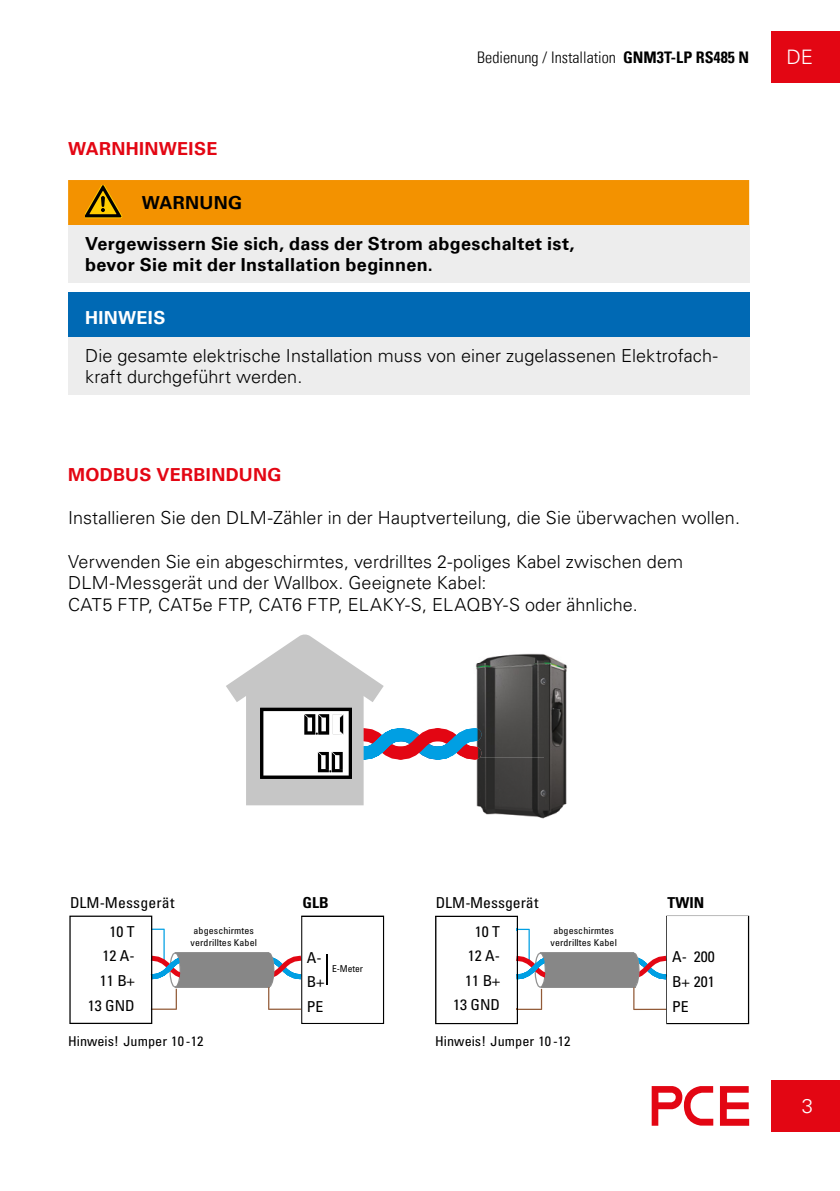
<style>
.page{position:relative;width:840px;height:1191px;background:#fff}
.page>*{position:absolute;margin:0;border:0;box-sizing:border-box;transform-origin:0 0}
.t1{font:300 20px "Univers LT Pro 45";color:#fff}
.t2{font:300 18px/21.6px "Univers LT Pro 45";letter-spacing:.005em;color:#000}
.t3{font:700 18px/21.6px "Univers LT Pro 65";letter-spacing:.02em;color:#000}
.t4{font:700 18px "Univers LT Pro 65";letter-spacing:.02em;color:#e30613}
.t5{font:700 18px "Univers LT Pro 65";letter-spacing:.02em;color:#fff}
.t6{font:300 condensed 16px "Univers LT Pro";color:#000}
.t7{font:condensed 15px/24.6px "Univers LT Pro";color:#000;text-align:right;scale:1.04 1}
.t8{font:700 condensed 15px "Univers LT Pro";letter-spacing:.005em;color:#000;scale:1.04 1}
.t9{font:condensed 13.6px "Univers LT Pro";letter-spacing:.005em;color:#000;scale:1.05 1}
.t10{font:condensed 9.6px/11.4px "Univers LT Pro";letter-spacing:.01em;color:#000;text-align:center;scale:1.04 1}
.t11{font:condensed 9.4px "Univers LT Pro";color:#000}
.s1{font-weight:700}
</style>
<div class="page">
<div style="left:771px;top:31px;width:68px;height:51px;background:#e30613"></div>
<div style="left:771px;top:1080px;width:68px;height:51px;background:#e30613"></div>
<svg style="left:651px;top:1086px;width:97px;height:39px"></svg>
<div style="left:68px;top:225px;width:680px;height:58px;background:#ededed"></div>
<div style="left:68px;top:180px;width:680px;height:45px;background:#f39200"></div>
<div style="left:68px;top:292px;width:680px;height:45px;background:#0069b4"></div>
<div style="left:68px;top:337px;width:680px;height:58px;background:#ededed"></div>
<svg style="left:226px;top:634px;width:224px;height:171px"></svg>
<img style="left:470px;top:653px;width:97px;height:166px">
<img style="left:450px;top:756px;width:31px;height:3px">
<img style="left:450px;top:728px;width:31px;height:28px">
<svg style="left:69px;top:915px;width:315px;height:109px"></svg>
<svg style="left:435px;top:915px;width:313px;height:109px"></svg>
<img style="left:435px;top:917px;width:81px;height:106px">
<p class="t4" style="left:68px;top:136px;width:151px">WARNHINWEISE</p>
<p class="t6" style="left:477px;top:46px;width:273px">Bedienung / Installation <span class="s1">GNM3T-LP RS485 N</span></p>
<p class="t3" style="left:142px;top:191px;width:102px">WARNUNG</p>
<p class="t3" style="left:85px;top:232px;width:490px">Vergewissern Sie sich, dass der Strom abgeschaltet ist, bevor Sie mit der Installation beginnen.</p>
<p class="t5" style="left:85px;top:305px;width:82px">HINWEIS</p>
<p class="t2" style="left:85px;top:344px;width:633px">Die gesamte elektrische Installation muss von einer zugelassenen Elektrofach&shy;kraft durchgeführt werden.</p>
<p class="t4" style="left:68px;top:462px;width:215px">MODBUS VERBINDUNG</p>
<p class="t2" style="left:68px;top:507px;width:673px">Installieren Sie den DLM-Zähler in der Hauptverteilung, die Sie überwachen wollen.</p>
<p class="t2" style="left:68px;top:550px;width:616px">Verwenden Sie ein abgeschirmtes, verdrilltes 2-poliges Kabel zwischen dem<br>DLM-Messgerät und der Wallbox. Geeignete Kabel:<br>CAT5 FTP, CAT5e FTP, CAT6 FTP, ELAKY-S, ELAQBY-S oder ähnliche.</p>
<p class="t1" style="left:785px;top:44px;width:28px">DE</p>
<p class="t7" style="left:70px;top:890px;width:102px">DLM-Messgerät</p>
<p class="t8" style="left:302px;top:893px;width:27px">GLB</p>
<p class="t7" style="left:435px;top:890px;width:100px">DLM-Messgerät</p>
<p class="t8" style="left:667px;top:893px;width:37px">TWIN</p>
<p class="t7" style="left:88px;top:918px;width:47px">10 T<br>12 A-<br>11 B+<br>13 GND</p>
<p class="t7" style="left:453px;top:918px;width:47px">10 T<br>12 A-<br>11 B+<br>13 GND</p>
<p class="t10" style="left:190px;top:924px;width:65px">abgeschirmtes verdrilltes Kabel</p>
<p class="t10" style="left:550px;top:924px;width:65px">abgeschirmtes verdrilltes Kabel</p>
<p class="t7" style="left:307px;top:944px;width:18px;text-align:left">A-<br>B+<br>PE</p>
<p class="t11" style="left:332px;top:962px;width:32px">E-Meter</p>
<p class="t9" style="left:68px;top:1032px;width:130px">Hinweis! Jumper 10-12</p>
<p class="t9" style="left:435px;top:1032px;width:130px">Hinweis! Jumper 10 -12</p>
<p class="t7" style="left:671px;top:944px;width:42px;text-align:justify">A- 200<br>B+ 201<br>PE</p>
<p class="t1" style="left:801px;top:1093px;width:13px">3</p>
</div>
